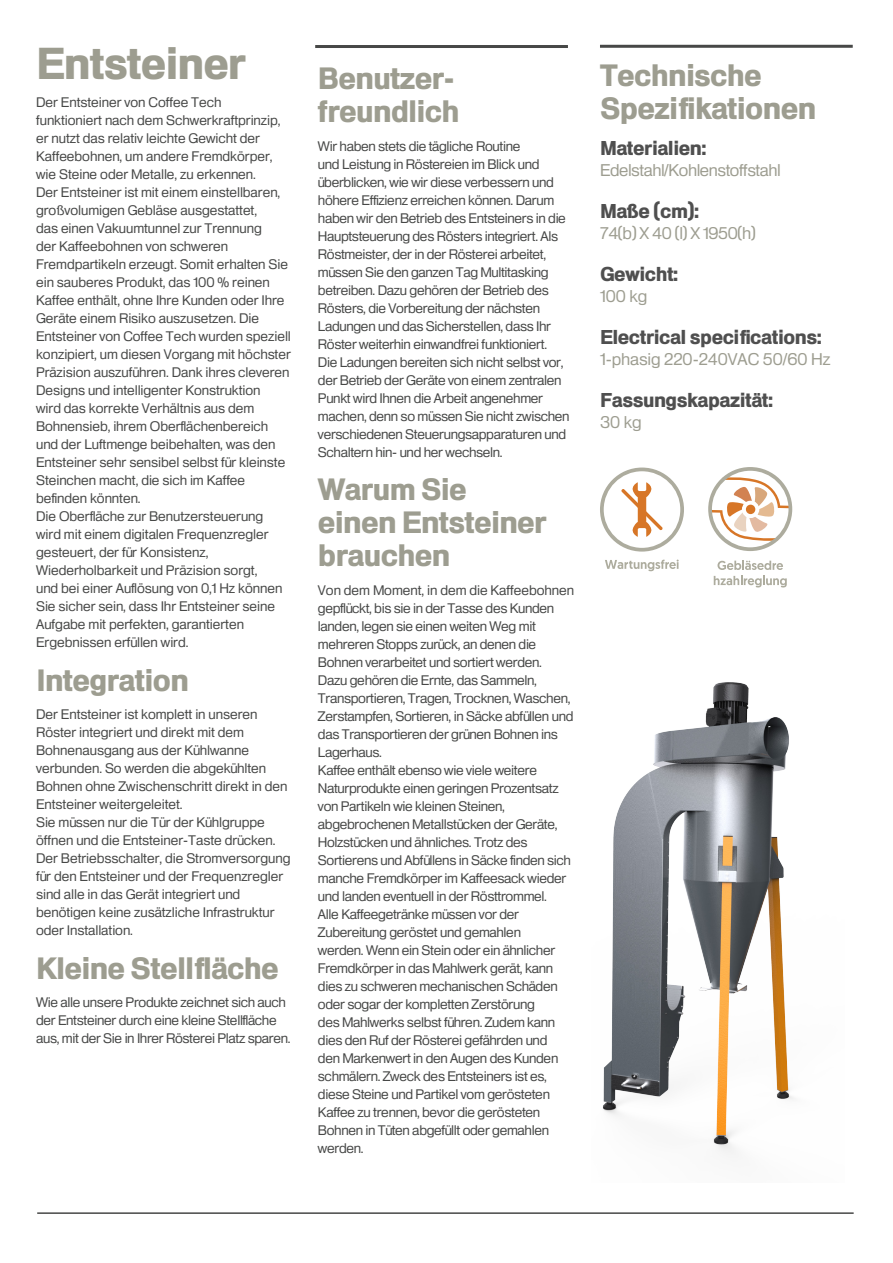
<style>
.page{position:relative;width:893px;height:1263px;background:#fff}
.page>*{position:absolute;margin:0;border:0;box-sizing:border-box;transform-origin:0 0}
.t1{font:900 43.5px "Heldustry FT";letter-spacing:-.02em;color:#9d9d90}
.t2{font:900 30px/33px "Heldustry FT";letter-spacing:-.02em;color:#9d9d90}
.t3{font:900 19.5px "Heldustry FT";letter-spacing:-.02em;color:#4f4f4f}
.t4{font:16.5px "Heldustry FT";letter-spacing:-.02em;color:#9d9d90}
.t5{font:16.5px "Heldustry FT";color:#9d9d90}
.t6{font:13.5px/18px "Heldustry FT";letter-spacing:-.02em;color:#474847}
.t7{font:13.5px/18px "Heldustry FT";color:#474847}
</style>
<div class="page">
<hr style="left:600px;top:45px;width:253px;height:3px;background:#474847">
<hr style="left:315px;top:45px;width:253px;height:3px;background:#474847">
<hr style="left:37px;top:1212px;width:817px;height:2px;background:#474847">
<svg style="left:605px;top:560px;width:74px;height:11px"></svg>
<svg style="left:600px;top:467px;width:84px;height:85px"></svg>
<svg style="left:717px;top:561px;width:66px;height:9px"></svg>
<svg style="left:714px;top:576px;width:73px;height:11px"></svg>
<svg style="left:708px;top:467px;width:84px;height:84px"></svg>
<img style="left:603px;top:682px;width:191px;height:473px">
<p class="t1" style="left:36px;top:37px;width:212px">Entsteiner</p>
<p class="t7" style="left:36px;top:93px;width:256px">Der Entsteiner von Coffee Tech<br>funktioniert nach dem Schwerkraftprinzip, er nutzt das relativ leichte Gewicht der Kaffeebohnen, um andere Fremdkörper, wie Steine oder Metalle, zu erkennen.<br>Der Entsteiner ist mit einem einstellbaren, großvolumigen Gebläse ausgestattet,<br>das einen Vakuumtunnel zur Trennung<br>der Kaffeebohnen von schweren Fremdpartikeln erzeugt. Somit erhalten Sie ein sauberes Produkt, das 100 % reinen Kaffee enthält, ohne Ihre Kunden oder Ihre Geräte einem Risiko auszusetzen. Die Entsteiner von Coffee Tech wurden speziell konzipiert, um diesen Vorgang mit höchster Präzision auszuführen. Dank ihres cleveren Designs und intelligenter Konstruktion<br>wird das korrekte Verhältnis aus dem Bohnensieb, ihrem Oberflächenbereich und der Luftmenge beibehalten, was den Entsteiner sehr sensibel selbst für kleinste Steinchen macht, die sich im Kaffee befinden könnten.</p>
<p class="t7" style="left:36px;top:507px;width:248px">Die Oberfläche zur Benutzersteuerung wird mit einem digitalen Frequenzregler gesteuert, der für Konsistenz, Wiederholbarkeit und Präzision sorgt, und bei einer Auflösung von 0,1 Hz können Sie sicher sein, dass Ihr Entsteiner seine Aufgabe mit perfekten, garantierten Ergebnissen erfüllen wird.</p>
<p class="t2" style="left:36px;top:663px;width:154px">Integration</p>
<p class="t7" style="left:36px;top:705px;width:253px">Der Entsteiner ist komplett in unseren Röster integriert und direkt mit dem Bohnenausgang aus der Kühlwanne verbunden. So werden die abgekühlten Bohnen ohne Zwischenschritt direkt in den Entsteiner weitergeleitet.</p>
<p class="t7" style="left:36px;top:813px;width:256px">Sie müssen nur die Tür der Kühlgruppe öffnen und die Entsteiner-Taste drücken.<br>Der Betriebsschalter, die Stromversorgung für den Entsteiner und der Frequenzregler sind alle in das Gerät integriert und benötigen keine zusätzliche Infrastruktur oder Installation.</p>
<p class="t2" style="left:36px;top:951px;width:244px">Kleine Stellfläche</p>
<p class="t6" style="left:36px;top:993px;width:256px">Wie alle unsere Produkte zeichnet sich auch der Entsteiner durch eine kleine Stellfläche aus, mit der Sie in Ihrer Rösterei Platz sparen.</p>
<p class="t2" style="left:318px;top:62px;width:139px">Benutzer-</p>
<p class="t2" style="left:318px;top:95px;width:143px">freundlich</p>
<p class="t6" style="left:318px;top:137px;width:253px">Wir haben stets die tägliche Routine<br>und Leistung in Röstereien im Blick und überblicken, wie wir diese verbessern und höhere Effizienz erreichen können. Darum haben wir den Betrieb des Entsteiners in die Hauptsteuerung des Rösters integriert. Als Röstmeister, der in der Rösterei arbeitet, müssen Sie den ganzen Tag Multitasking betreiben. Dazu gehören der Betrieb des Rösters, die Vorbereitung der nächsten Ladungen und das Sicherstellen, dass Ihr Röster weiterhin einwandfrei funktioniert.<br>Die Ladungen bereiten sich nicht selbst vor, der Betrieb der Geräte von einem zentralen Punkt wird Ihnen die Arbeit angenehmer machen, denn so müssen Sie nicht zwischen verschiedenen Steuerungsapparaturen und Schaltern hin- und her wechseln.</p>
<p class="t2" style="left:318px;top:473px;width:230px">Warum Sie einen Entsteiner brauchen</p>
<p class="t6" style="left:318px;top:581px;width:258px">Von dem Moment in, dem die Kaffeebohnen gepflückt, bis sie in der Tasse des Kunden landen, legen sie einen weiten Weg mit mehreren Stopps zurück, an denen die Bohnen verarbeitet und sortiert werden.<br>Dazu gehören die Ernte, das Sammeln, Transportieren, Tragen, Trocknen, Waschen, Zerstampfen, Sortieren in, Säcke abfüllen und das Transportieren der grünen Bohnen ins Lagerhaus.</p>
<p class="t6" style="left:318px;top:761px;width:254px">Kaffee enthält ebenso wie viele weitere Naturprodukte einen geringen Prozentsatz von Partikeln wie kleinen Steinen, abgebrochenen Metallstücken der Geräte, Holzstücken und ähnliches. Trotz des Sortierens und Abfüllens in Säcke finden sich manche Fremdkörper im Kaffeesack wieder und landen eventuell in der Rösttrommel.</p>
<p class="t6" style="left:318px;top:905px;width:242px">Alle Kaffeegetränke müssen vor der Zubereitung geröstet und gemahlen werden. Wenn ein Stein oder ein ähnlicher Fremdkörper in das Mahlwerk gerät, kann dies zu schweren mechanischen Schäden oder sogar der kompletten Zerstörung des Mahlwerks selbst führen. Zudem kann dies den Ruf der Rösterei gefährden und den Markenwert in den Augen des Kunden schmälern. Zweck des Entsteiners ist es, diese Steine und Partikel vom gerösteten Kaffee zu trennen, bevor die gerösteten Bohnen in Tüten abgefüllt oder gemahlen werden.</p>
<p class="t2" style="left:600px;top:58px;width:217px">Technische<br>Spezifikationen</p>
<p class="t3" style="left:600px;top:136px;width:108px">Materialien:</p>
<p class="t4" style="left:600px;top:160px;width:182px">Edelstahl/Kohlenstoffstahl</p>
<p class="t3" style="left:600px;top:199px;width:101px">Maße (cm :(</p>
<p class="t4" style="left:600px;top:223px;width:157px">7 4 b( X) 4 0 X) l ( 1 9 5 0 (h(</p>
<p class="t3" style="left:600px;top:262px;width:80px">Gewicht:</p>
<p class="t4" style="left:600px;top:286px;width:49px">100 kg</p>
<p class="t3" style="left:600px;top:325px;width:223px">Electrical specifications:</p>
<p class="t5" style="left:600px;top:349px;width:232px">1-phasig 220-240VAC 50/60 Hz</p>
<p class="t3" style="left:600px;top:388px;width:175px">Fassungskapazität:</p>
<p class="t4" style="left:600px;top:412px;width:43px">30 kg</p>
</div>
